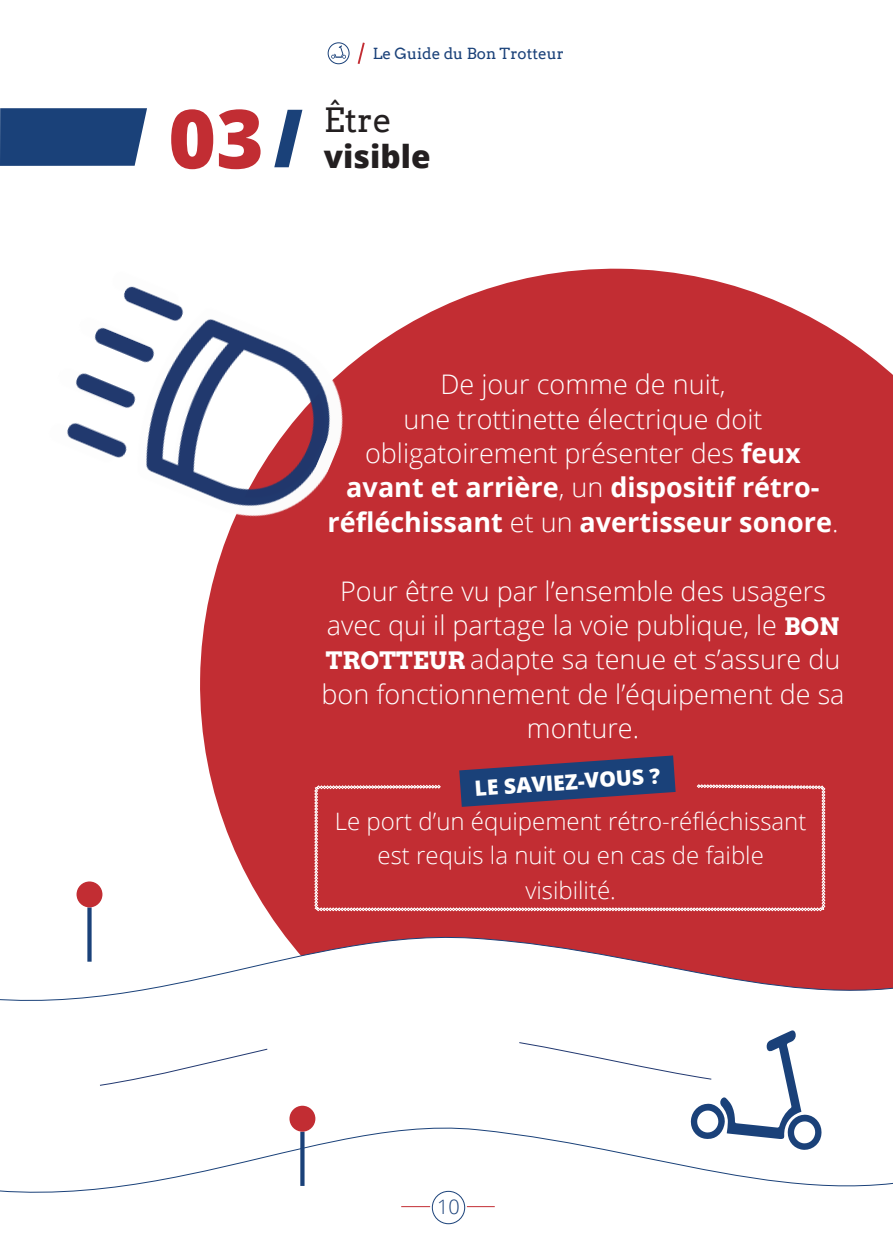
<style>
.page{position:relative;width:893px;height:1259px;background:#fff}
.page>*{position:absolute;margin:0;border:0;box-sizing:border-box;transform-origin:0 0}
.t1{font:800 81.6px "Open Sans";color:#c22d33}
.t2{font:33.6px "Arvo";color:#231f20}
.t3{font:800 31.5px "Open Sans";color:#231f20}
.texte_courant{font:300 27px/34.5px "Open Sans";color:#fff;text-align:center}
.texte_courant-2{font:700 27px/34.5px "Open Sans";color:#fff;text-align:center}
.texte_courant-3{font:300 24px/34.5px "Open Sans";color:#fff;text-align:center}
.texte_courant-4{font:800 21px "Open Sans";color:#fff}
.t4{font:300 19.8px "Open Sans";color:#1a4179}
.t5{font:15.3px "Arvo";color:#1a4179}
.s1{font-weight:300}
.s2{font-family:"Arvo";font-weight:700;font-size:24px}
</style>
<div class="page">
<svg style="left:357px;top:42px;width:8px;height:22px"></svg>
<svg style="left:331px;top:45px;width:15px;height:14px"></svg>
<div style="left:328px;top:43px;width:21px;height:21px;border:1px solid #1a4179;border-radius:50%"></div>
<div style="left:200px;top:268px;width:693px;height:606px;background:#c22d33"></div>
<svg style="left:274px;top:109px;width:29px;height:59px"></svg>
<svg style="left:0;top:108px;width:147px;height:58px"></svg>
<svg style="left:0;top:874px;width:893px;height:351px"></svg>
<div style="left:300px;top:1131px;width:5px;height:55px;background:#1a4179"></div>
<div style="left:289px;top:1105px;width:26px;height:26px;background:#c22d33;border-radius:50%"></div>
<div style="left:87px;top:907px;width:5px;height:54px;background:#1a4179"></div>
<div style="left:76px;top:881px;width:26px;height:26px;background:#c22d33;border-radius:50%"></div>
<svg style="left:690px;top:1086px;width:132px;height:64px"></svg>
<svg style="left:0;top:967px;width:893px;height:119px"></svg>
<svg style="left:314px;top:755px;width:511px;height:156px"></svg>
<img style="left:200px;top:268px;width:189px;height:306px">
<img style="left:67px;top:268px;width:304px;height:269px">
<p class="t1" style="left:168px;top:77px;width:97px">03</p>
<p class="t5" style="left:373px;top:44px;width:193px">Le Guide du Bon Trotteur</p>
<p class="t2" style="left:324px;top:99px;width:70px">Être</p>
<p class="t3" style="left:324px;top:132px;width:108px">visible</p>
<p class="texte_courant" style="left:440px;top:366px;width:287px">De jour comme de nuit,</p>
<p class="texte_courant-2" style="left:327px;top:401px;width:512px"><span class="s1">une trottinette électrique doit obligatoirement présenter des</span> feux avant et arrière<span class="s1">, un</span> dispositif rétro&shy;réfléchissant <span class="s1">et un</span> avertisseur sonore<span class="s1">.</span></p>
<p class="texte_courant" style="left:321px;top:573px;width:525px">Pour être vu par l’ensemble des usagers avec qui il partage la voie publique, le <span class="s2">BON TROTTEUR</span> adapte sa tenue et s’assure du bon fonctionnement de l’équipement de sa monture.</p>
<p class="texte_courant-4" style="left:474px;top:772px;width:187px;rotate:-4deg">LE SAVIEZ-VOUS ?</p>
<p class="texte_courant-3" style="left:335px;top:803px;width:473px">Le port d’un équipement rétro-réfléchissant est requis la nuit ou en cas de faible visibilité.</p>
<p class="t4" style="left:437px;top:1193px;width:24px">10</p>
</div>
